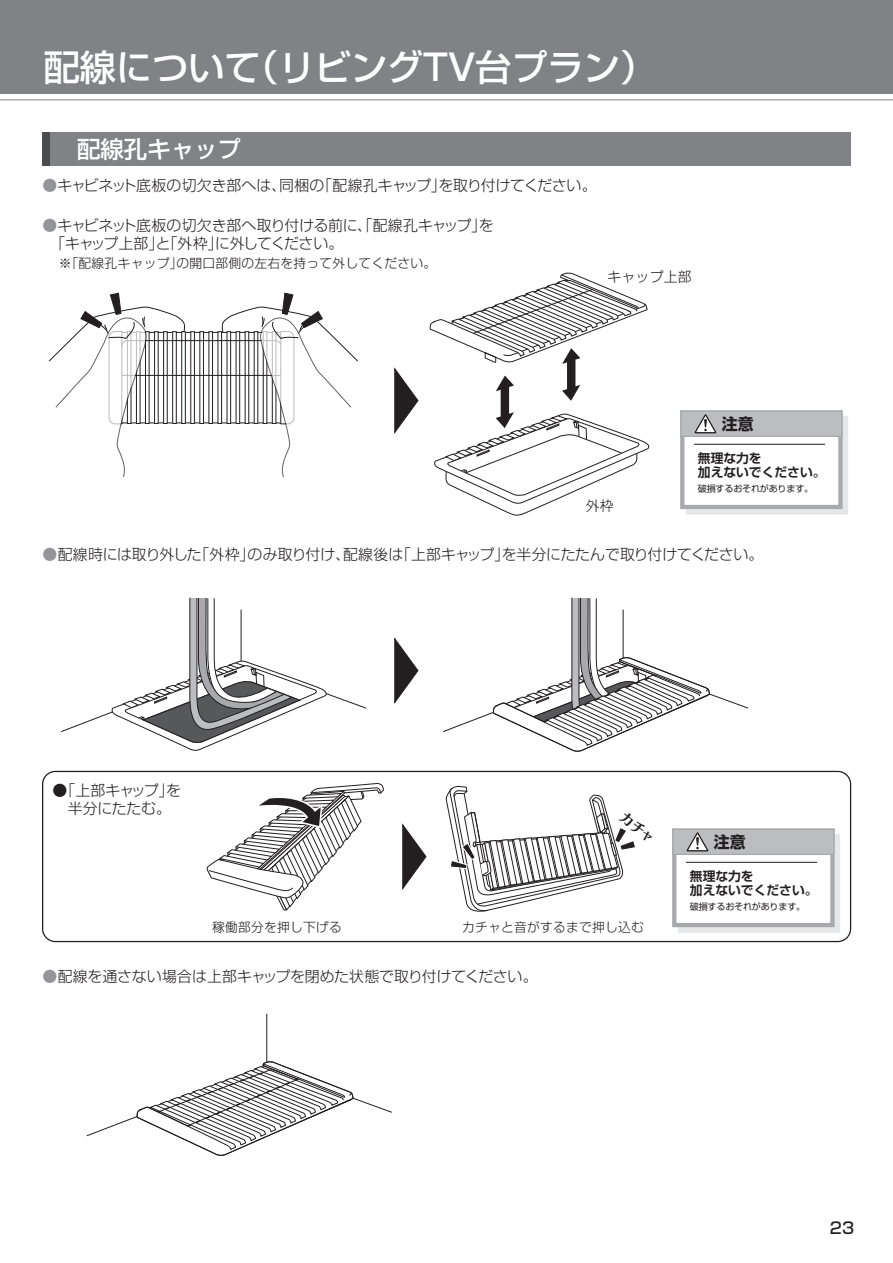
<style>
.page{position:relative;width:893px;height:1263px;background:#fff}
.page>*{position:absolute;margin:0;border:0;box-sizing:border-box;transform-origin:0 0}
.t1{font:500 36.15px "Shin Go Pro";color:#fff}
.t2{font:500 23.4px "Shin Go Pro";color:#fff}
.t3{font:700 15.9px "Shin Go Pro";color:#231f20}
.t4{font:500 15.9px "Shin Go Pro";color:#231f20}
.t5{font:300 14.85px/18px "Shin Go Pro";letter-spacing:-.015em;color:#231f20}
.t6{font:300 14.85px "Shin Go Pro";letter-spacing:-.045em;color:#231f20}
.t7{font:300 14.85px "Shin Go Pro";letter-spacing:-.035em;color:#231f20}
.t8{font:300 13.8px "Shin Go Pro";letter-spacing:.02em;color:#231f20}
.t9{font:300 12.75px "Shin Go Pro";letter-spacing:.02em;color:#231f20}
.t10{font:700 12.75px/13.8px "Shin Go Pro De";color:#231f20}
.t11{font:9px "Shin Go Pro";letter-spacing:-.02em;color:#231f20}
.s1{color:#939598}
</style>
<div class="page">
<div style="left:0;top:0;width:893px;height:94px;background:#808285"></div>
<hr style="left:0;top:99px;width:893px;height:1px;background:#808285">
<div style="left:43px;top:132px;width:807px;height:34px;background:#808285"></div>
<div style="left:43px;top:132px;width:7px;height:34px;background:#4b4c4d"></div>
<svg style="left:680px;top:410px;width:168px;height:105px"></svg>
<hr style="left:694px;top:444px;width:131px;height:1px;background:#231f20">
<svg style="left:672px;top:828px;width:168px;height:105px"></svg>
<hr style="left:686px;top:862px;width:131px;height:1px;background:#231f20">
<svg style="left:429px;top:272px;width:221px;height:244px"></svg>
<svg style="left:394px;top:368px;width:25px;height:66px"></svg>
<svg style="left:394px;top:638px;width:25px;height:66px"></svg>
<svg style="left:402px;top:824px;width:25px;height:66px"></svg>
<svg style="left:48px;top:292px;width:310px;height:185px"></svg>
<svg style="left:61px;top:597px;width:306px;height:154px"></svg>
<svg style="left:443px;top:597px;width:306px;height:155px"></svg>
<div style="left:42px;top:771px;width:809px;height:171px;border:1px solid #231f20;border-radius:13px"></div>
<svg style="left:206px;top:783px;width:178px;height:128px"></svg>
<svg style="left:86px;top:1013px;width:306px;height:143px"></svg>
<svg style="left:446px;top:786px;width:189px;height:126px"></svg>
<h1 class="t1" style="left:243px;top:38px;width:415px">（リビングTV台プラン(</h1>
<h1 class="t1" style="left:44px;top:38px;width:218px">配線について</h1>
<h2 class="t2" style="left:77px;top:130px;width:165px">配線孔キャップ</h2>
<p class="t5" style="left:42px;top:175px;width:245px"><span class="s1">●</span>キャビネット底板の切欠き部へは、</p>
<p class="t6" style="left:317px;top:174px;width:130px">「配線孔キャップ」</p>
<p class="t5" style="left:438px;top:175px;width:160px">を取り付けてください。</p>
<p class="t5" style="left:279px;top:175px;width:47px">同梱の</p>
<p class="t5" style="left:215px;top:215px;width:280px;text-indent:-173px"><span class="s1">●</span>キャビネット底板の切欠き部へ取り付ける前に、「配線孔キャップを」に外してください。</p>
<p class="t6" style="left:42px;top:231px;width:182px">　「キャップ上部 「と」 外枠」</p>
<p class="t9" style="left:59px;top:253px;width:125px">※「配線孔キャップ」</p>
<p class="t9" style="left:176px;top:253px;width:261px">の開口部側の左右を持って外してください。</p>
<p class="t8" style="left:607px;top:265px;width:86px">キャップ上部</p>
<p class="t3" style="left:722px;top:411px;width:33px">注意</p>
<p class="t8" style="left:586px;top:494px;width:29px">外枠</p>
<p class="t10" style="left:698px;top:450px;width:129px">無理な力を<br>加えないでください。</p>
<p class="t11" style="left:698px;top:481px;width:117px">破損するおそれがあります。</p>
<p class="t5" style="left:194px;top:544px;width:62px">「外枠」</p>
<p class="t5" style="left:396px;top:544px;width:115px">「上部キャップ」</p>
<p class="t5" style="left:248px;top:544px;width:104px">のみ取り付け、</p>
<p class="t5" style="left:502px;top:544px;width:263px">を半分にたたんで取り付けてください。</p>
<p class="t7" style="left:42px;top:542px;width:161px"><span class="s1">●</span>配線時には取り外した</p>
<p class="t5" style="left:343px;top:544px;width:62px">配線後は</p>
<p class="t5" style="left:52px;top:780px;width:130px">●「上部キャップを」　半分にたたむ。</p>
<p class="t9" style="left:212px;top:917px;width:131px">稼働部分を押し下げる</p>
<p class="t9" style="left:462px;top:917px;width:183px">カチャと音がするまで押し込む</p>
<p class="t5" style="left:42px;top:965px;width:497px"><span class="s1">●</span>配線を通さない場合は上部キャップを閉めた状態で取り付けてください。</p>
<p class="t3" style="left:714px;top:829px;width:33px">注意</p>
<p class="t10" style="left:690px;top:868px;width:129px">無理な力を<br>加えないでください。</p>
<p class="t11" style="left:690px;top:899px;width:117px">破損するおそれがあります。</p>
<p class="t4" style="left:830px;top:1215px;width:26px">23</p>
</div>
